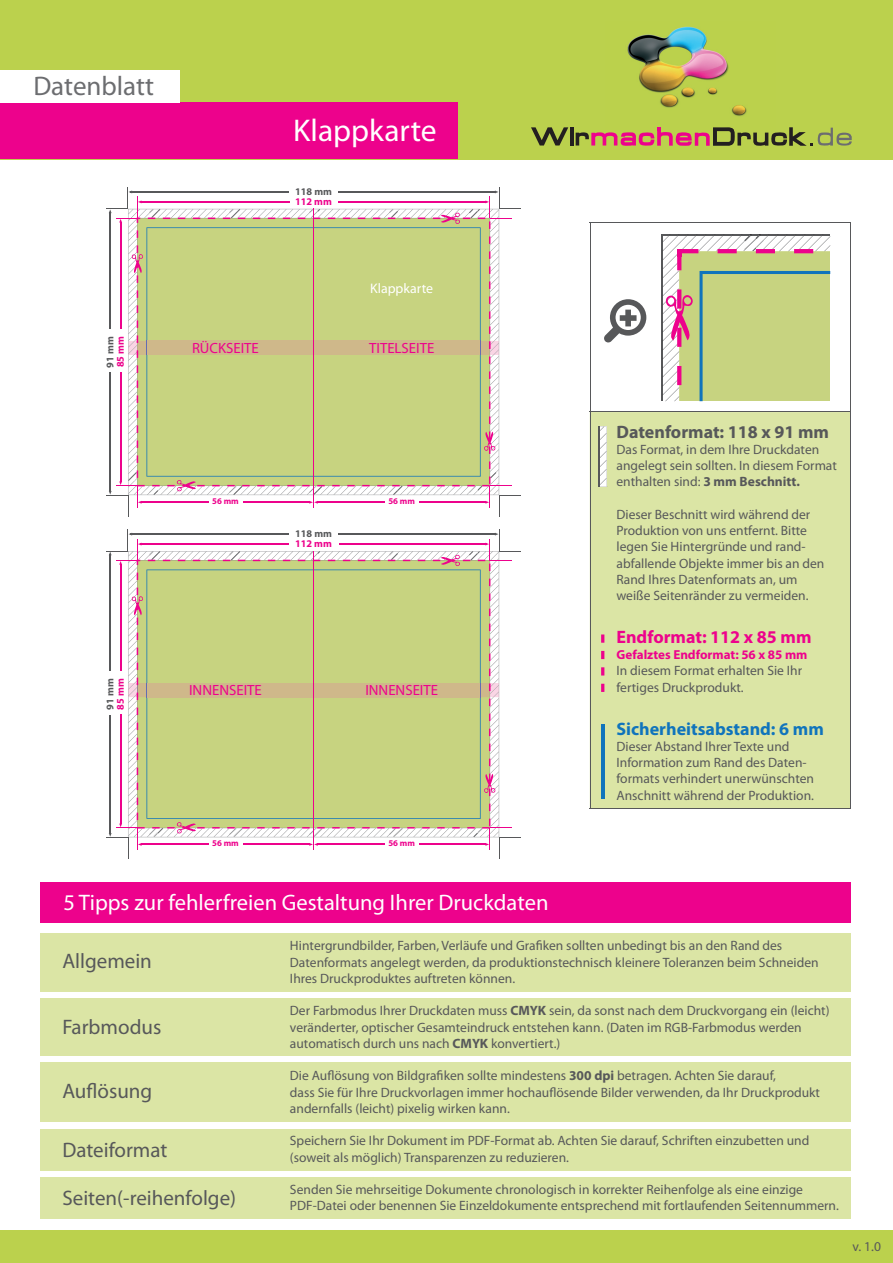
<style>
.page{position:relative;width:893px;height:1263px;background:#fff}
.page>*{position:absolute;margin:0;border:0;box-sizing:border-box;transform-origin:0 0}
.t1{font:31.5px "Myriad Pro";color:#fff}
.t2{font:27px "Myriad Pro";color:#6c6d70}
.t3{font:22.5px "Myriad Pro";color:#fff}
.t4{font:21px "Myriad Pro";color:#57585a}
.t5{font:700 18px "Myriad Pro";color:#1074bc}
.t6{font:700 18px "Myriad Pro";color:#57585a}
.t7{font:700 18px "Myriad Pro";color:#ed028c}
.t8{font:14.85px "Myriad Pro";color:#ed028c}
.t9{font:13.95px "Myriad Pro";color:#fff}
.t10{font:13.5px/16.2px "Myriad Pro";color:#57585a}
.t11{font:700 13.05px "Myriad Pro";color:#ed028c}
.t12{font:700 10.2px "Myriad Pro";color:#57585a}
.t13{font:700 10.2px "Myriad Pro";color:#ed028c}
.t14{font:700 8.7px "Myriad Pro";color:#ed028c}
.s1{font-weight:700}
</style>
<div class="page">
<div style="left:40px;top:1178px;width:811px;height:41px;background:#dbe5a5"></div>
<div style="left:591px;top:412px;width:259px;height:396px;background:#dbe5a5"></div>
<hr style="left:590px;top:411px;width:1px;height:398px;background:#57585a">
<hr style="left:590px;top:411px;width:261px;height:1px;background:#57585a">
<hr style="left:590px;top:808px;width:261px;height:1px;background:#57585a">
<hr style="left:850px;top:411px;width:1px;height:398px;background:#57585a">
<hr style="left:590px;top:222px;width:1px;height:384px;background:#57585a">
<hr style="left:590px;top:222px;width:261px;height:1px;background:#57585a">
<hr style="left:850px;top:222px;width:1px;height:384px;background:#57585a">
<div style="left:40px;top:998px;width:811px;height:58px;background:#dbe5a5"></div>
<div style="left:0;top:0;width:893px;height:159px;background:#bbd14d"></div>
<div style="left:40px;top:882px;width:811px;height:41px;background:#ed028c"></div>
<div style="left:0;top:102px;width:458px;height:57px;background:#ed028c"></div>
<div style="left:0;top:1231px;width:893px;height:32px;background:#bbd14d"></div>
<div style="left:40px;top:1129px;width:811px;height:41px;background:#dbe5a5"></div>
<div style="left:40px;top:1062px;width:811px;height:59px;background:#dbe5a5"></div>
<div style="left:40px;top:933px;width:811px;height:58px;background:#dbe5a5"></div>
<div style="left:0;top:70px;width:179px;height:32px;background:#fff"></div>
<svg style="left:601px;top:634px;width:3px;height:9px"></svg>
<svg style="left:601px;top:651px;width:3px;height:8px"></svg>
<svg style="left:601px;top:667px;width:3px;height:8px"></svg>
<svg style="left:601px;top:684px;width:3px;height:8px"></svg>
<hr style="left:601px;top:724px;width:3px;height:74px;background:#1074bc">
<svg style="left:604px;top:299px;width:42px;height:44px"></svg>
<svg style="left:662px;top:234px;width:168px;height:167px;background:#c6ca90"></svg>
<svg style="left:599px;top:426px;width:8px;height:60px"></svg>
<hr style="left:598px;top:426px;width:1px;height:60px;background:#57585a">
<img style="left:627px;top:26px;width:120px;height:90px">
<svg style="left:531px;top:127px;width:321px;height:19px"></svg>
<img style="left:713px;top:127px;width:21px;height:3px">
<svg style="left:106px;top:187px;width:415px;height:330px"></svg>
<svg style="left:106px;top:529px;width:415px;height:330px"></svg>
<h2 class="t2" style="left:33px;top:75px;width:122px">Datenblatt</h2>
<h1 class="t1" style="left:293px;top:118px;width:145px">Klappkarte</h1>
<p class="t12" style="left:295px;top:185px;width:38px">118 mm</p>
<p class="t13" style="left:295px;top:195px;width:38px">112 mm</p>
<p class="t12" style="left:104px;top:367px;width:33px;rotate:-90deg">91 mm</p>
<p class="t13" style="left:114px;top:367px;width:33px;rotate:-90deg">85 mm</p>
<p class="t9" style="left:370px;top:283px;width:65px">Klappkarte</p>
<p class="t8" style="left:192px;top:342px;width:68px">RÜCKSEITE</p>
<p class="t8" style="left:369px;top:342px;width:67px">TITELSEITE</p>
<p class="t12" style="left:104px;top:710px;width:33px;rotate:-90deg">91 mm</p>
<p class="t13" style="left:114px;top:710px;width:33px;rotate:-90deg">85 mm</p>
<p class="t14" style="left:212px;top:496px;width:28px">56 mm</p>
<p class="t14" style="left:388px;top:496px;width:28px">56 mm</p>
<p class="t12" style="left:295px;top:527px;width:38px">118 mm</p>
<p class="t13" style="left:295px;top:538px;width:38px">112 mm</p>
<p class="t8" style="left:189px;top:684px;width:74px">INNENSEITE</p>
<p class="t8" style="left:365px;top:684px;width:74px">INNENSEITE</p>
<p class="t14" style="left:212px;top:838px;width:28px">56 mm</p>
<p class="t14" style="left:388px;top:838px;width:28px">56 mm</p>
<h3 class="t6" style="left:616px;top:421px;width:214px">Datenformat: 118 x 91 mm</h3>
<p class="t10" style="left:616px;top:442px;width:222px">Das Format, in dem Ihre Druckdaten angelegt sein sollten. In diesem Format enthalten sind: <span class="s1">3 mm Beschnitt.</span></p>
<p class="t10" style="left:616px;top:507px;width:209px">Dieser Beschnitt wird während der Produktion von uns entfernt. Bitte legen Sie Hintergründe und rand&shy;abfallende Objekte immer bis an den Rand Ihres Datenformats an, um weiße Seitenränder zu vermeiden.</p>
<h3 class="t7" style="left:616px;top:627px;width:196px">Endformat: 112 x 85 mm</h3>
<p class="t11" style="left:616px;top:647px;width:192px">Gefalztes Endformat: 56 x 85 mm</p>
<p class="t10" style="left:616px;top:664px;width:187px">In diesem Format erhalten Sie Ihr fertiges Druckprodukt.</p>
<h3 class="t5" style="left:616px;top:718px;width:209px">Sicherheitsabstand: 6 mm</h3>
<p class="t10" style="left:616px;top:739px;width:199px">Dieser Abstand Ihrer Texte und Information zum Rand des Daten&shy;formats verhindert unerwünschten Anschnitt während der Produktion.</p>
<h3 class="t3" style="left:63px;top:894px;width:487px">5 Tipps zur fehlerfreien Gestaltung Ihrer Druckdaten</h3>
<h3 class="t4" style="left:62px;top:953px;width:91px">Allgemein</h3>
<h3 class="t4" style="left:62px;top:1019px;width:101px">Farbmodus</h3>
<h3 class="t4" style="left:62px;top:1083px;width:91px">Auflösung</h3>
<h3 class="t4" style="left:62px;top:1142px;width:107px">Dateiformat</h3>
<h3 class="t4" style="left:62px;top:1190px;width:175px">Seiten(-reihenfolge)</h3>
<p class="t10" style="left:290px;top:939px;width:530px">Hintergrundbilder, Farben, Verläufe und Grafiken sollten unbedingt bis an den Rand des<br>Datenformats angelegt werden, da produktionstechnisch kleinere Toleranzen beim Schneiden<br>Ihres Druckproduktes auftreten können.</p>
<p class="t10" style="left:290px;top:1004px;width:541px">Der Farbmodus Ihrer Druckdaten muss <span class="s1">CMYK</span> sein, da sonst nach dem Druckvorgang ein (leicht) veränderter, optischer Gesamteindruck entstehen kann. (Daten im RGB-Farbmodus werden automatisch durch uns nach <span class="s1">CMYK</span> konvertiert.)</p>
<p class="t10" style="left:290px;top:1069px;width:532px">Die Auflösung von Bildgrafiken sollte mindestens <span class="s1">300 dpi</span> betragen. Achten Sie darauf,<br>dass Sie für Ihre Druckvorlagen immer hochauflösende Bilder verwenden, da Ihr Druckprodukt andernfalls (leicht) pixelig wirken kann.</p>
<p class="t10" style="left:290px;top:1134px;width:521px">Speichern Sie Ihr Dokument im PDF-Format ab. Achten Sie darauf, Schriften einzubetten und (soweit als möglich) Transparenzen zu reduzieren.</p>
<p class="t10" style="left:290px;top:1182px;width:550px">Senden Sie mehrseitige Dokumente chronologisch in korrekter Reihenfolge als eine einzige<br>PDF-Datei oder benennen Sie Einzeldokumente entsprechend mit fortlaufenden Seitennummern.</p>
<p class="t10" style="left:853px;top:1240px;width:30px">v. 1.0</p>
</div>
